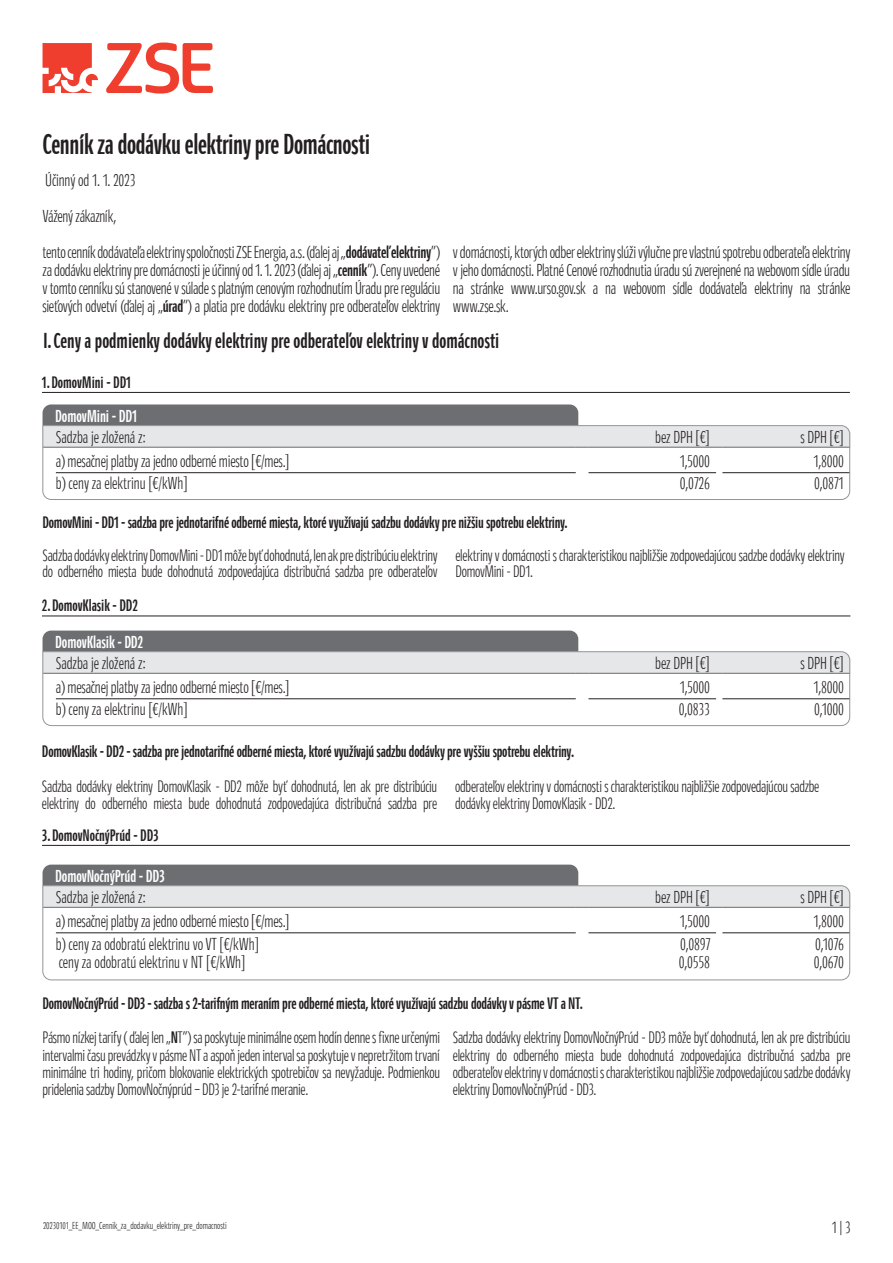
<style>
.page{position:relative;width:893px;height:1263px;background:#fff}
.page>*{position:absolute;margin:0;border:0;box-sizing:border-box;transform-origin:0 0}
.t1{font:700 30px "Polo Extracondensed";letter-spacing:-.01em;color:#231f20}
.t2{font:700 22.5px "Polo Extracondensed";color:#231f20}
.t3{font:18px/18px "Polo Extracondensed";letter-spacing:-.01em;color:#231f20}
.t4{font:700 18px "Polo Extracondensed";letter-spacing:-.005em;color:#fff}
.t5{font:17.25px/17.2px "Polo Extracondensed";letter-spacing:-.015em;color:#231f20}
.t6{font:700 17.25px/34.5px "Polo Extracondensed";letter-spacing:-.01em;color:#231f20}
.t7{font:10.5px "Polo Extracondensed";color:#231f20}
.s1{font-weight:700}
.s2{font-weight:400}
</style>
<div class="page">
<svg style="left:43px;top:43px;width:55px;height:50px"></svg>
<svg style="left:106px;top:43px;width:107px;height:51px"></svg>
<div style="left:43px;top:404px;width:536px;height:21px;background:#6d6e71"></div>
<svg style="left:42px;top:425px;width:808px;height:75px"></svg>
<div style="left:43px;top:631px;width:536px;height:20px;background:#6d6e71"></div>
<svg style="left:42px;top:651px;width:808px;height:75px"></svg>
<div style="left:43px;top:865px;width:536px;height:20px;background:#6d6e71"></div>
<svg style="left:42px;top:885px;width:808px;height:95px"></svg>
<hr style="left:42px;top:392px;width:808px;height:1px;background:#231f20">
<hr style="left:42px;top:616px;width:808px;height:1px;background:#231f20">
<hr style="left:42px;top:845px;width:808px;height:1px;background:#231f20">
<h1 class="t1" style="left:43px;top:128px;width:329px">Cenník za dodávku elektriny pre Domácnosti</h1>
<p class="t3" style="left:45px;top:171px;width:92px">Účinný od 1. 1. 2023</p>
<p class="t3" style="left:43px;top:198px;width:399px;line-height:36px">Vážený zákazník,<br>tento cenník dodávateľa elektriny spoločnosti ZSE Energia, a.s. (ďalej aj „<span class="s1">dodávateľ elektriny</span>“)</p>
<p class="t3" style="left:43px;top:261px;width:399px;text-align:justify">za dodávku elektriny pre domácnosti je účinný od 1. 1. 2023 (ďalej aj „<span class="s1">cenník</span>“). Ceny uvedené v tomto cenníku sú stanovené v súlade s platným cenovým rozhodnutím Úradu pre reguláciu sieťových odvetví (ďalej aj „<span class="s1">úrad</span>“) a platia pre dodávku elektriny pre odberateľov elektriny</p>
<p class="t3" style="left:453px;top:243px;width:399px;text-align:justify">v domácnosti, ktorých odber elektriny slúži výlučne pre vlastnú spotrebu odberateľa elektriny v jeho domácnosti. Platné Cenové rozhodnutia úradu sú zverejnené na webovom sídle úradu na stránke www.urso.gov.sk a na webovom sídle dodávateľa elektriny na stránke www.zse.sk.</p>
<p class="t2" style="left:43px;top:328px;width:458px">I. Ceny a podmienky dodávky elektriny pre odberateľov elektriny v domácnosti</p>
<p class="t6" style="left:42px;top:365px;width:90px">1. DomovMini - DD1</p>
<p class="t4" style="left:55px;top:406px;width:83px">DomovMini - DD1</p>
<p class="t3" style="left:56px;top:428px;width:91px">Sadzba je zložená z:</p>
<p class="t3" style="left:655px;top:428px;width:56px">bez DPH [€]</p>
<p class="t3" style="left:800px;top:428px;width:45px">s DPH [€]</p>
<p class="t3" style="left:56px;top:452px;width:235px">a) mesačnej platby za jedno odberné miesto [€/mes.]</p>
<p class="t3" style="left:680px;top:452px;width:31px">1,5000</p>
<p class="t3" style="left:813px;top:452px;width:32px">1,8000</p>
<p class="t3" style="left:56px;top:474px;width:133px">b) ceny za elektrinu [€/kWh]</p>
<p class="t3" style="left:680px;top:474px;width:31px">0,0726</p>
<p class="t3" style="left:814px;top:474px;width:31px">0,0871</p>
<p class="t6" style="left:43px;top:505px;width:526px">DomovMini - DD1 - sadzba pre jednotarifné odberné miesta, ktoré využívajú sadzbu dodávky pre nižšiu spotrebu elektriny.</p>
<p class="t5" style="left:43px;top:547px;width:396px;line-height:16.5px">Sadzba dodávky elektriny DomovMini - DD1 môže byť dohodnutá, len ak pre distribúciu elektriny do odberného miesta bude dohodnutá zodpovedajúca distribučná sadzba pre odberateľov</p>
<p class="t5" style="left:455px;top:547px;width:391px;line-height:16.5px">elektriny v domácnosti s charakteristikou najbližšie zodpovedajúcou sadzbe dodávky elektriny<br>DomovMini - DD1.</p>
<p class="t6" style="left:42px;top:588px;width:97px">2. DomovKlasik - DD2</p>
<p class="t4" style="left:55px;top:632px;width:89px">DomovKlasik - DD2</p>
<p class="t3" style="left:56px;top:654px;width:91px">Sadzba je zložená z:</p>
<p class="t3" style="left:655px;top:654px;width:56px">bez DPH [€]</p>
<p class="t3" style="left:800px;top:654px;width:45px">s DPH [€]</p>
<p class="t3" style="left:56px;top:678px;width:235px">a) mesačnej platby za jedno odberné miesto [€/mes.]</p>
<p class="t3" style="left:680px;top:678px;width:31px">1,5000</p>
<p class="t3" style="left:813px;top:678px;width:32px">1,8000</p>
<p class="t3" style="left:56px;top:700px;width:133px">b) ceny za elektrinu [€/kWh]</p>
<p class="t3" style="left:679px;top:700px;width:32px">0,0833</p>
<p class="t3" style="left:814px;top:700px;width:31px">0,1000</p>
<p class="t6" style="left:42px;top:734px;width:533px">DomovKlasik - DD2 - sadzba pre jednotarifné odberné miesta, ktoré využívajú sadzbu dodávky pre vyššiu spotrebu elektriny.</p>
<p class="t5" style="left:42px;top:777px;width:397px">Sadzba dodávky elektriny DomovKlasik - DD2 môže byť dohodnutá, len ak pre distribúciu elektriny do odberného miesta bude dohodnutá zodpovedajúca distribučná sadzba pre</p>
<p class="t5" style="left:455px;top:777px;width:366px">odberateľov elektriny v domácnosti s charakteristikou najbližšie zodpovedajúcou sadzbe dodávky elektriny DomovKlasik - DD2.</p>
<p class="t6" style="left:42px;top:818px;width:118px">3. DomovNočnýPrúd - DD3</p>
<p class="t4" style="left:55px;top:866px;width:111px">DomovNočnýPrúd - DD3</p>
<p class="t3" style="left:56px;top:888px;width:91px">Sadzba je zložená z:</p>
<p class="t3" style="left:655px;top:888px;width:56px">bez DPH [€]</p>
<p class="t3" style="left:800px;top:888px;width:45px">s DPH [€]</p>
<p class="t3" style="left:56px;top:912px;width:235px">a) mesačnej platby za jedno odberné miesto [€/mes.]</p>
<p class="t3" style="left:680px;top:912px;width:31px">1,5000</p>
<p class="t3" style="left:813px;top:912px;width:32px">1,8000</p>
<p class="t3" style="left:56px;top:935px;width:204px">b) ceny za odobratú elektrinu vo VT [€/kWh] ceny za odobratú elektrinu v NT [€/kWh]</p>
<p class="t3" style="left:679px;top:935px;width:33px">0,0897<br>0,0558</p>
<p class="t3" style="left:814px;top:935px;width:31px">0,1076<br>0,0670</p>
<p class="t6" style="left:43px;top:986px;width:542px">DomovNočnýPrúd - DD3 - sadzba s 2-tarifným meraním pre odberné miesta, ktoré využívajú sadzbu dodávky v pásme VT a NT.<br><span class="s2">Pásmo nízkej tarify ( ďalej len „</span>N<span class="s2">T“) sa poskytuje minimálne osem hodín denne s fixne určenými</span></p>
<p class="t5" style="left:43px;top:1046px;width:399px;text-align:justify">intervalmi času prevádzky v pásme NT a aspoň jeden interval sa poskytuje v nepretržitom trvaní minimálne tri hodiny, pričom blokovanie elektrických spotrebičov sa nevyžaduje. Podmienkou pridelenia sadzby DomovNočnýprúd – DD3 je 2-tarifné meranie.</p>
<p class="t5" style="left:453px;top:1029px;width:399px;text-align:justify">Sadzba dodávky elektriny DomovNočnýPrúd - DD3 môže byť dohodnutá, len ak pre distribúciu elektriny do odberného miesta bude dohodnutá zodpovedajúca distribučná sadzba pre odberateľov elektriny v domácnosti s charakteristikou najbližšie zodpovedajúcou sadzbe dodávky elektriny DomovNočnýPrúd - DD3.</p>
<p class="t7" style="left:43px;top:1220px;width:185px">20230101_EE_MOO_Cennik_za_dodavku_elektriny_pre_domacnosti</p>
<p class="t5" style="left:832px;top:1220px;width:20px">1 | 3</p>
</div>
